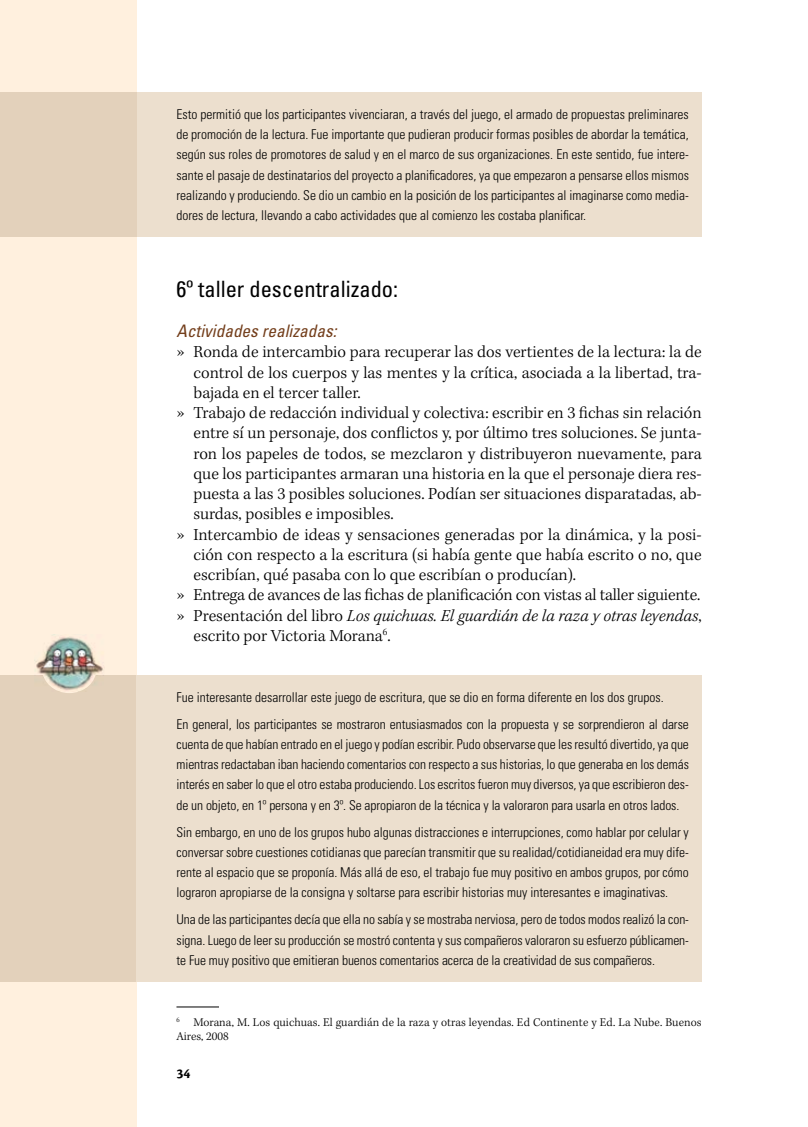
<style>
.page{position:relative;width:808px;height:1127px;background:#fff}
.page>*{position:absolute;margin:0;border:0;box-sizing:border-box;transform-origin:0 0}
.t1{font:condensed 22.5px "Univers LT Std";color:#000}
.t2{font:300 17.25px "Kepler Std";color:#000}
.t3{font:italic 300 17.25px "Kepler Std";color:#000}
.t4{font:italic condensed 17.25px "Univers LT Std";color:#733e1b}
.t5{font:700 14.25px "Cronos Pro";color:#000}
.t6{font:300 condensed 13.5px/20.2px "Univers LT Std";letter-spacing:-.005em;color:#000;text-align:justify}
.t7{font:300 12.15px/13.5px "Kepler Std";letter-spacing:.005em;color:#000}
.s1{font-family:"Stone Informal Std";font-weight:500}
.s2{font-family:"Stone Informal Std";font-weight:500;font-style:normal}
.s3{font-style:normal}
</style>
<div class="page">
<div style="left:0;top:0;width:136px;height:1127px;background:#fff0de"></div>
<hr style="left:176px;top:1006px;width:43px;height:1px;background:#000">
<div style="left:136px;top:93px;width:566px;height:144px;background:#ecdfce"></div>
<div style="left:0;top:93px;width:136px;height:144px;background:#e3d1bb"></div>
<div style="left:0;top:675px;width:136px;height:306px;background:#e3d1bb"></div>
<div style="left:136px;top:675px;width:566px;height:306px;background:#ecdfce"></div>
<img style="left:35px;top:634px;width:69px;height:58px">
<p class="t6" style="left:176px;top:104px;width:514px">Esto permitió que los participantes vivenciaran, a través del juego, el armado de propuestas preliminares de promoción de la lectura. Fue importante que pudieran producir formas posibles de abordar la temática, según sus roles de promotores de salud y en el marco de sus organizaciones. En este sentido, fue intere&shy;sante el pasaje de destinatarios del proyecto a planificadores, ya que empezaron a pensarse ellos mismos realizando y produciendo. Se dio un cambio en la posición de los participantes al imaginarse como media&shy;dores de lectura, llevando a cabo actividades que al comienzo les costaba planificar.</p>
<h1 class="t1" style="left:176px;top:274px;width:223px">6º taller descentralizado:</h1>
<p class="t4" style="left:176px;top:320px;width:161px">Actividades realizadas:</p>
<p class="t2" style="left:176px;top:342px;width:527px"><span class="s1">»</span> Ronda de intercambio para recuperar las dos vertientes de la lectura: la de</p>
<p class="t2" style="left:193px;top:362px;width:510px">control de los cuerpos y las mentes y la crítica, asociada a la libertad, tra-</p>
<p class="t2" style="left:193px;top:383px;width:169px">bajada en el tercer taller.</p>
<p class="t2" style="left:176px;top:403px;width:527px"><span class="s1">»</span> Trabajo de redacción individual y colectiva: escribir en 3 fichas sin relación</p>
<p class="t2" style="left:193px;top:423px;width:510px">entre sí un personaje, dos conflictos y, por último tres soluciones. Se junta-</p>
<p class="t2" style="left:193px;top:443px;width:510px">ron los papeles de todos, se mezclaron y distribuyeron nuevamente, para</p>
<p class="t2" style="left:193px;top:464px;width:510px">que los participantes armaran una historia en la que el personaje diera res-</p>
<p class="t2" style="left:193px;top:484px;width:510px">puesta a las 3 posibles soluciones. Podían ser situaciones disparatadas, ab-</p>
<p class="t2" style="left:193px;top:504px;width:202px">surdas, posibles e imposibles.</p>
<p class="t2" style="left:176px;top:524px;width:527px"><span class="s1">»</span> Intercambio de ideas y sensaciones generadas por la dinámica, y la posi-</p>
<p class="t2" style="left:193px;top:545px;width:510px">ción con respecto a la escritura (si había gente que había escrito o no, que</p>
<p class="t2" style="left:193px;top:565px;width:384px">escribían, qué pasaba con lo que escribían o producían).</p>
<p class="t2" style="left:176px;top:585px;width:525px"><span class="s1">»</span> Entrega de avances de las fichas de planificación con vistas al taller siguiente.</p>
<p class="t3" style="left:176px;top:605px;width:527px"><span class="s2">»</span> <span class="s3">Presentación del libro</span> Los quichuas. El guardián de la raza y otras leyendas<span class="s3">,</span></p>
<p class="t2" style="left:193px;top:626px;width:199px">escrito por Victoria Morana<sup>6</sup>.</p>
<p class="t6" style="left:176px;top:683px;width:514px;line-height:27px">Fue interesante desarrollar este juego de escritura, que se dio en forma diferente en los dos grupos.<br>En general, los participantes se mostraron entusiasmados con la propuesta y se sorprendieron al darse</p>
<p class="t6" style="left:176px;top:734px;width:514px">cuenta de que habían entrado en el juego y podían escribir. Pudo observarse que les resultó divertido, ya que mientras redactaban iban haciendo comentarios con respecto a sus historias, lo que generaba en los demás interés en saber lo que el otro estaba produciendo. Los escritos fueron muy diversos, ya que escribieron des&shy;de un objeto, en 1º persona y en 3º. Se apropiaron de la técnica y la valoraron para usarla en otros lados.</p>
<p class="t6" style="left:176px;top:822px;width:514px">Sin embargo, en uno de los grupos hubo algunas distracciones e interrupciones, como hablar por celular y conversar sobre cuestiones cotidianas que parecían transmitir que su realidad/cotidianeidad era muy dife&shy;rente al espacio que se proponía. Más allá de eso, el trabajo fue muy positivo en ambos grupos, por cómo lograron apropiarse de la consigna y soltarse para escribir historias muy interesantes e imaginativas.</p>
<p class="t6" style="left:176px;top:909px;width:514px">Una de las participantes decía que ella no sabía y se mostraba nerviosa, pero de todos modos realizó la con&shy;signa. Luego de leer su producción se mostró contenta y sus compañeros valoraron su esfuerzo públicamen&shy;te Fue muy positivo que emitieran buenos comentarios acerca de la creatividad de sus compañeros.</p>
<p class="t7" style="left:176px;top:1016px;width:527px"><sup>6</sup> Morana, M. Los quichuas. El guardián de la raza y otras leyendas. Ed Continente y Ed. La Nube. Buenos<br>Aires, 2008</p>
<p class="t5" style="left:176px;top:1065px;width:16px">34</p>
</div>
